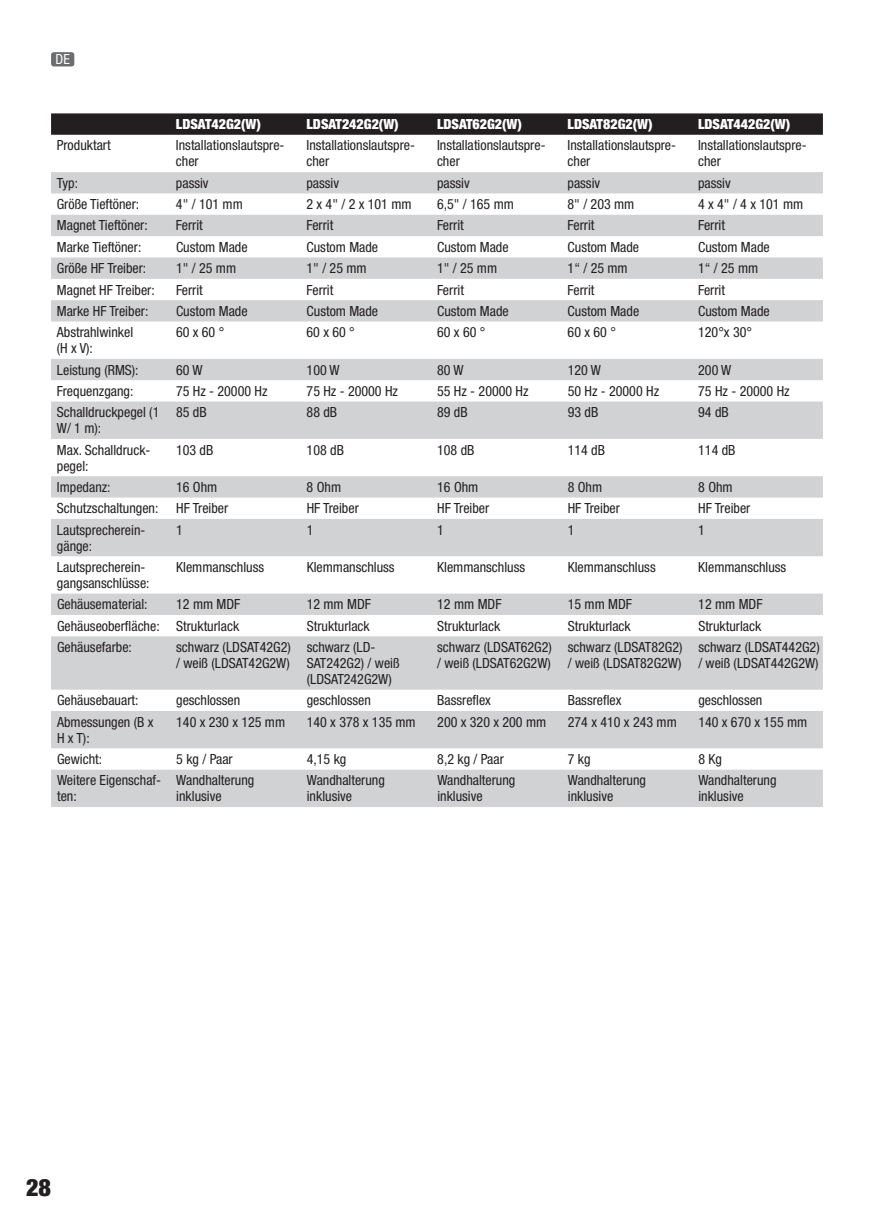
<style>
.page{position:relative;width:874px;height:1225px;background:#fff}
.page>*{position:absolute;margin:0;border:0;box-sizing:border-box;transform-origin:0 0}
.t1{font:900 condensed 24px "Helvetica Neue LT Pro";color:#231f20}
.t2{font:condensed 14px/16px "Helvetica Neue LT Pro";color:#231f20}
.t3{font:900 condensed 14px "Helvetica Neue LT Pro";color:#fff}
.t4{font:condensed 14px "Helvetica Neue LT Pro";color:#fff}
</style>
<div class="page">
<div style="left:51px;top:52px;width:23px;height:14px;background:#6c6d70;border-radius:3px"></div>
<svg style="left:51px;top:113px;width:771px;height:22px;background:#292526"></svg>
<svg style="left:51px;top:172px;width:771px;height:635px;fill:#d1d2d4"></svg>
<p class="t4" style="left:56px;top:51px;width:16px">DE</p>
<p class="t3" style="left:176px;top:116px;width:86px">LDSAT42G2(W)</p>
<p class="t3" style="left:306px;top:116px;width:94px">LDSAT242G2(W)</p>
<p class="t3" style="left:437px;top:116px;width:86px">LDSAT62G2(W)</p>
<p class="t3" style="left:567px;top:116px;width:86px">LDSAT82G2(W)</p>
<p class="t3" style="left:697px;top:116px;width:94px">LDSAT442G2(W)</p>
<p class="t2" style="left:57px;top:137px;width:55px">Produktart</p>
<p class="t2" style="left:176px;top:137px;width:110px">Installationslautspre&shy;cher</p>
<p class="t2" style="left:306px;top:137px;width:110px">Installationslautspre&shy;cher</p>
<p class="t2" style="left:437px;top:137px;width:110px">Installationslautspre&shy;cher</p>
<p class="t2" style="left:567px;top:137px;width:110px">Installationslautspre&shy;cher</p>
<p class="t2" style="left:697px;top:137px;width:110px">Installationslautspre&shy;cher</p>
<p class="t2" style="left:57px;top:175px;width:23px">Typ:</p>
<p class="t2" style="left:176px;top:175px;width:34px">passiv</p>
<p class="t2" style="left:306px;top:175px;width:34px">passiv</p>
<p class="t2" style="left:437px;top:175px;width:34px">passiv</p>
<p class="t2" style="left:567px;top:175px;width:34px">passiv</p>
<p class="t2" style="left:697px;top:175px;width:34px">passiv</p>
<p class="t2" style="left:57px;top:196px;width:84px">Größe Tieftöner:</p>
<p class="t2" style="left:176px;top:196px;width:68px">4" / 101 mm</p>
<p class="t2" style="left:306px;top:196px;width:107px">2 x 4" / 2 x 101 mm</p>
<p class="t2" style="left:437px;top:196px;width:78px">6,5" / 165 mm</p>
<p class="t2" style="left:567px;top:196px;width:68px">8" / 203 mm</p>
<p class="t2" style="left:697px;top:196px;width:107px">4 x 4" / 4 x 101 mm</p>
<p class="t2" style="left:57px;top:217px;width:92px">Magnet Tieftöner:</p>
<p class="t2" style="left:176px;top:217px;width:28px">Ferrit</p>
<p class="t2" style="left:306px;top:217px;width:28px">Ferrit</p>
<p class="t2" style="left:437px;top:217px;width:28px">Ferrit</p>
<p class="t2" style="left:567px;top:217px;width:28px">Ferrit</p>
<p class="t2" style="left:697px;top:217px;width:28px">Ferrit</p>
<p class="t2" style="left:57px;top:239px;width:86px">Marke Tieftöner:</p>
<p class="t2" style="left:176px;top:239px;width:73px">Custom Made</p>
<p class="t2" style="left:306px;top:239px;width:73px">Custom Made</p>
<p class="t2" style="left:437px;top:239px;width:73px">Custom Made</p>
<p class="t2" style="left:567px;top:239px;width:73px">Custom Made</p>
<p class="t2" style="left:697px;top:239px;width:73px">Custom Made</p>
<p class="t2" style="left:57px;top:260px;width:91px">Größe HF Treiber:</p>
<p class="t2" style="left:176px;top:260px;width:62px">1" / 25 mm</p>
<p class="t2" style="left:306px;top:260px;width:62px">1" / 25 mm</p>
<p class="t2" style="left:437px;top:260px;width:62px">1" / 25 mm</p>
<p class="t2" style="left:567px;top:260px;width:62px">1“ / 25 mm</p>
<p class="t2" style="left:697px;top:260px;width:62px">1“ / 25 mm</p>
<p class="t2" style="left:57px;top:281px;width:99px">Magnet HF Treiber:</p>
<p class="t2" style="left:176px;top:281px;width:28px">Ferrit</p>
<p class="t2" style="left:306px;top:281px;width:28px">Ferrit</p>
<p class="t2" style="left:437px;top:281px;width:28px">Ferrit</p>
<p class="t2" style="left:567px;top:281px;width:28px">Ferrit</p>
<p class="t2" style="left:697px;top:281px;width:28px">Ferrit</p>
<p class="t2" style="left:57px;top:303px;width:93px">Marke HF Treiber:</p>
<p class="t2" style="left:176px;top:303px;width:73px">Custom Made</p>
<p class="t2" style="left:306px;top:303px;width:73px">Custom Made</p>
<p class="t2" style="left:437px;top:303px;width:73px">Custom Made</p>
<p class="t2" style="left:567px;top:303px;width:73px">Custom Made</p>
<p class="t2" style="left:697px;top:303px;width:73px">Custom Made</p>
<p class="t2" style="left:57px;top:324px;width:78px">Abstrahlwinkel (H x V):</p>
<p class="t2" style="left:176px;top:324px;width:50px">60 x 60 °</p>
<p class="t2" style="left:306px;top:324px;width:50px">60 x 60 °</p>
<p class="t2" style="left:437px;top:324px;width:50px">60 x 60 °</p>
<p class="t2" style="left:567px;top:324px;width:50px">60 x 60 °</p>
<p class="t2" style="left:697px;top:324px;width:55px">120°x 30°</p>
<p class="t2" style="left:57px;top:361px;width:83px">Leistung (RMS):</p>
<p class="t2" style="left:176px;top:361px;width:28px">60 W</p>
<p class="t2" style="left:306px;top:361px;width:35px">100 W</p>
<p class="t2" style="left:437px;top:361px;width:28px">80 W</p>
<p class="t2" style="left:567px;top:361px;width:35px">120 W</p>
<p class="t2" style="left:697px;top:361px;width:35px">200 W</p>
<p class="t2" style="left:57px;top:383px;width:78px">Frequenzgang:</p>
<p class="t2" style="left:176px;top:383px;width:93px">75 Hz - 20000 Hz</p>
<p class="t2" style="left:306px;top:383px;width:93px">75 Hz - 20000 Hz</p>
<p class="t2" style="left:437px;top:383px;width:93px">55 Hz - 20000 Hz</p>
<p class="t2" style="left:567px;top:383px;width:93px">50 Hz - 20000 Hz</p>
<p class="t2" style="left:697px;top:383px;width:93px">75 Hz - 20000 Hz</p>
<p class="t2" style="left:57px;top:404px;width:104px">Schalldruckpegel (1<br>W/ 1 m):</p>
<p class="t2" style="left:176px;top:404px;width:32px">85 dB</p>
<p class="t2" style="left:306px;top:404px;width:32px">88 dB</p>
<p class="t2" style="left:437px;top:404px;width:32px">89 dB</p>
<p class="t2" style="left:567px;top:404px;width:32px">93 dB</p>
<p class="t2" style="left:697px;top:404px;width:32px">94 dB</p>
<p class="t2" style="left:57px;top:441px;width:95px">Max. Schalldruck&shy;pegel:</p>
<p class="t2" style="left:176px;top:441px;width:39px">103 dB</p>
<p class="t2" style="left:306px;top:441px;width:39px">108 dB</p>
<p class="t2" style="left:437px;top:441px;width:39px">108 dB</p>
<p class="t2" style="left:567px;top:441px;width:39px">114 dB</p>
<p class="t2" style="left:698px;top:441px;width:39px">114 dB</p>
<p class="t2" style="left:57px;top:479px;width:55px">Impedanz:</p>
<p class="t2" style="left:176px;top:479px;width:43px">16 Ohm</p>
<p class="t2" style="left:306px;top:479px;width:36px">8 Ohm</p>
<p class="t2" style="left:437px;top:479px;width:43px">16 Ohm</p>
<p class="t2" style="left:567px;top:479px;width:36px">8 Ohm</p>
<p class="t2" style="left:698px;top:479px;width:36px">8 Ohm</p>
<p class="t2" style="left:57px;top:500px;width:103px">Schutzschaltungen:</p>
<p class="t2" style="left:176px;top:500px;width:54px">HF Treiber</p>
<p class="t2" style="left:306px;top:500px;width:54px">HF Treiber</p>
<p class="t2" style="left:437px;top:500px;width:54px">HF Treiber</p>
<p class="t2" style="left:567px;top:500px;width:54px">HF Treiber</p>
<p class="t2" style="left:698px;top:500px;width:54px">HF Treiber</p>
<p class="t2" style="left:57px;top:521px;width:90px">Lautsprecherein&shy;gänge:</p>
<p class="t2" style="left:176px;top:521px;width:8px">1</p>
<p class="t2" style="left:306px;top:521px;width:8px">1</p>
<p class="t2" style="left:437px;top:521px;width:8px">1</p>
<p class="t2" style="left:567px;top:521px;width:8px">1</p>
<p class="t2" style="left:698px;top:521px;width:8px">1</p>
<p class="t2" style="left:57px;top:559px;width:94px">Lautsprecherein&shy;gangsanschlüsse:</p>
<p class="t2" style="left:176px;top:559px;width:89px">Klemmanschluss</p>
<p class="t2" style="left:306px;top:559px;width:89px">Klemmanschluss</p>
<p class="t2" style="left:437px;top:559px;width:89px">Klemmanschluss</p>
<p class="t2" style="left:567px;top:559px;width:89px">Klemmanschluss</p>
<p class="t2" style="left:698px;top:559px;width:89px">Klemmanschluss</p>
<p class="t2" style="left:57px;top:596px;width:92px">Gehäusematerial:</p>
<p class="t2" style="left:176px;top:596px;width:66px">12 mm MDF</p>
<p class="t2" style="left:306px;top:596px;width:66px">12 mm MDF</p>
<p class="t2" style="left:437px;top:596px;width:66px">12 mm MDF</p>
<p class="t2" style="left:567px;top:596px;width:66px">15 mm MDF</p>
<p class="t2" style="left:698px;top:596px;width:66px">12 mm MDF</p>
<p class="t2" style="left:57px;top:617px;width:184px">Gehäuseoberfläche: Strukturlack</p>
<p class="t2" style="left:306px;top:617px;width:64px">Strukturlack</p>
<p class="t2" style="left:437px;top:617px;width:64px">Strukturlack</p>
<p class="t2" style="left:567px;top:617px;width:64px">Strukturlack</p>
<p class="t2" style="left:698px;top:617px;width:64px">Strukturlack</p>
<p class="t2" style="left:57px;top:639px;width:76px">Gehäusefarbe:</p>
<p class="t2" style="left:176px;top:639px;width:116px">schwarz (LDSAT42G2) / weiß (LDSAT42G2W)</p>
<p class="t2" style="left:306px;top:639px;width:94px">schwarz (LD-<br>SAT242G2) / weiß (LDSAT242G2W)</p>
<p class="t2" style="left:437px;top:639px;width:116px">schwarz (LDSAT62G2) / weiß (LDSAT62G2W)</p>
<p class="t2" style="left:567px;top:639px;width:116px">schwarz (LDSAT82G2) / weiß (LDSAT82G2W)</p>
<p class="t2" style="left:698px;top:639px;width:123px">schwarz (LDSAT442G2) / weiß (LDSAT442G2W)</p>
<p class="t2" style="left:57px;top:692px;width:83px">Gehäusebauart:</p>
<p class="t2" style="left:176px;top:692px;width:66px">geschlossen</p>
<p class="t2" style="left:306px;top:692px;width:66px">geschlossen</p>
<p class="t2" style="left:437px;top:692px;width:55px">Bassreflex</p>
<p class="t2" style="left:567px;top:692px;width:55px">Bassreflex</p>
<p class="t2" style="left:698px;top:692px;width:66px">geschlossen</p>
<p class="t2" style="left:57px;top:713px;width:98px">Abmessungen (B x<br>H x T):</p>
<p class="t2" style="left:176px;top:713px;width:110px">140 x 230 x 125 mm</p>
<p class="t2" style="left:306px;top:713px;width:110px">140 x 378 x 135 mm</p>
<p class="t2" style="left:437px;top:713px;width:110px">200 x 320 x 200 mm</p>
<p class="t2" style="left:567px;top:713px;width:110px">274 x 410 x 243 mm</p>
<p class="t2" style="left:698px;top:713px;width:110px">140 x 670 x 155 mm</p>
<p class="t2" style="left:57px;top:751px;width:47px">Gewicht:</p>
<p class="t2" style="left:176px;top:751px;width:58px">5 kg / Paar</p>
<p class="t2" style="left:306px;top:751px;width:41px">4,15 kg</p>
<p class="t2" style="left:437px;top:751px;width:68px">8,2 kg / Paar</p>
<p class="t2" style="left:567px;top:751px;width:24px">7 kg</p>
<p class="t2" style="left:698px;top:751px;width:25px">8 Kg</p>
<p class="t2" style="left:57px;top:772px;width:105px">Weitere Eigenschaf&shy;ten:</p>
<p class="t2" style="left:176px;top:772px;width:80px">Wandhalterung inklusive</p>
<p class="t2" style="left:306px;top:772px;width:80px">Wandhalterung inklusive</p>
<p class="t2" style="left:437px;top:772px;width:80px">Wandhalterung inklusive</p>
<p class="t2" style="left:567px;top:772px;width:80px">Wandhalterung inklusive</p>
<p class="t2" style="left:698px;top:772px;width:80px">Wandhalterung inklusive</p>
<h1 class="t1" style="left:26px;top:1172px;width:26px">28</h1>
</div>
